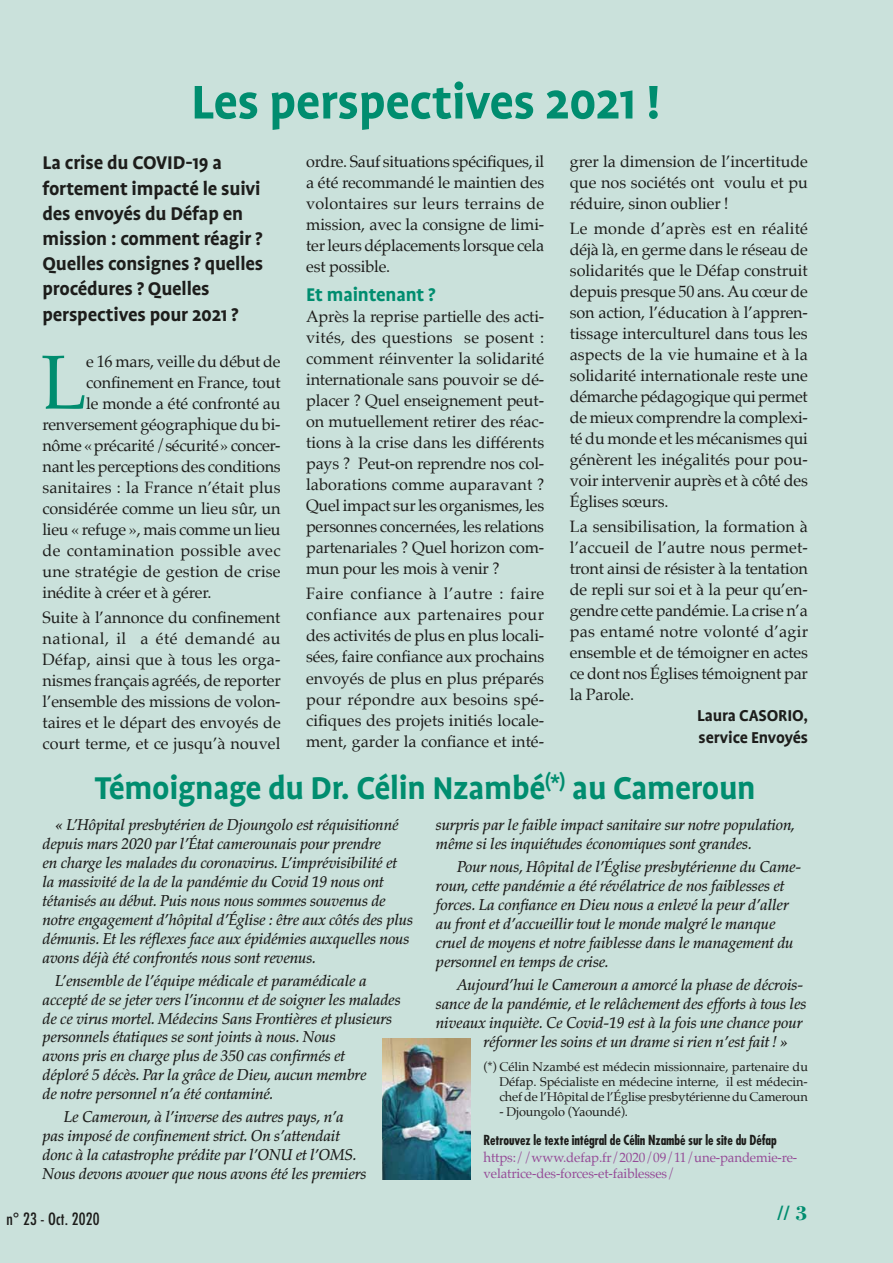
<style>
.page{position:relative;width:893px;height:1263px;background:#cae1db}
.page>*{position:absolute;margin:0;border:0;box-sizing:border-box;transform-origin:0 0}
.t1{font:76.65px "Palatino";color:#008d6f}
.t2{font:700 54px "Profile";letter-spacing:-.01em;color:#008d6f}
.t3{font:700 36px "Profile";letter-spacing:-.01em;color:#008d6f}
.t4{font:700 21px/25.2px "Profile";letter-spacing:-.01em;color:#1d1d1b}
.t5{font:700 21px "Profile";letter-spacing:-.01em;color:#008d6f}
.t6{font:700 21px "Bodoni";color:#008d6f}
.t7{font:700 18px/21.6px "Profile";letter-spacing:-.01em;color:#1d1d1b}
.t8{font:16.5px/21px "Palatino";letter-spacing:-.01em;color:#1d1d1b;text-align:justify}
.t9{font:16.5px "Palatino";letter-spacing:.01em;color:#1d1d1b}
.t10{font:16.5px "Palatino";letter-spacing:.02em;color:#1d1d1b}
.t11{font:condensed 16.5px "Futura";letter-spacing:.01em;color:#1d1d1b}
.t12{font:italic 500 15.75px/18.9px "Palatino";letter-spacing:-.01em;color:#1d1d1b}
.t13{font:13.5px/16.2px "Palatino";letter-spacing:-.01em;color:#954b97}
.t14{font:700 condensed 13.5px "Futura";letter-spacing:-.01em;color:#1d1d1b}
.t15{font:12.75px/15.3px "Palatino";letter-spacing:-.015em;color:#1d1d1b;text-align:justify}
</style>
<div class="page">
<img style="left:382px;top:1039px;width:88px;height:140px">
<h2 class="t2" style="left:191px;top:73px;width:470px">Les perspectives 2021 !</h2>
<p class="t4" style="left:43px;top:150px;width:222px">La crise du COVID-19 a fortement impacté le suivi des envoyés du Défap en mission : comment réagir ?<br>Quelles consignes ? quelles procédures ? Quelles perspectives pour 2021 ?</p>
<h1 class="t1" style="left:41px;top:319px;width:47px">L</h1>
<p class="t8" style="left:86px;top:351px;width:196px">e 16 mars, veille du début de</p>
<p class="t8" style="left:306px;top:151px;width:240px">ordre. Sauf situations spécifiques, il a été recommandé le maintien des volontaires sur leurs terrains de mission, avec la consigne de limi&shy;ter leurs déplacements lorsque cela est possible.</p>
<p class="t5" style="left:306px;top:283px;width:131px">Et maintenant ?</p>
<p class="t8" style="left:306px;top:306px;width:240px">Après la reprise partielle des acti&shy;vités, des questions se posent : comment réinventer la solidarité internationale sans pouvoir se dé&shy;placer ? Quel enseignement peut&shy;on mutuellement retirer des réac&shy;tions à la crise dans les différents pays ? Peut-on reprendre nos col&shy;laborations comme auparavant ?<br>Quel impact sur les organismes, les personnes concernées, les relations partenariales ? Quel horizon com&shy;mun pour les mois à venir ?</p>
<p class="t8" style="left:306px;top:583px;width:240px">Faire confiance à l’autre : faire confiance aux partenaires pour des activités de plus en plus locali&shy;sées, faire confiance aux prochains envoyés de plus en plus préparés pour répondre aux besoins spé&shy;cifiques des projets initiés locale&shy;ment, garder la confiance et inté-</p>
<p class="t8" style="left:570px;top:151px;width:240px">grer la dimension de l’incertitude que nos sociétés ont voulu et pu réduire, sinon oublier !</p>
<p class="t8" style="left:570px;top:218px;width:240px">Le monde d’après est en réalité déjà là, en germe dans le réseau de solidarités que le Défap construit depuis presque 50 ans. Au cœur de son action, l’éducation à l’appren&shy;tissage interculturel dans tous les aspects de la vie humaine et à la solidarité internationale reste une démarche pédagogique qui permet de mieux comprendre la complexi&shy;té du monde et les mécanismes qui génèrent les inégalités pour pou&shy;voir intervenir auprès et à côté des Églises sœurs.</p>
<p class="t8" style="left:570px;top:516px;width:240px">La sensibilisation, la formation à l’accueil de l’autre nous permet&shy;tront ainsi de résister à la tentation de repli sur soi et à la peur qu’en&shy;gendre cette pandémie. La crise n’a pas entamé notre volonté d’agir ensemble et de témoigner en actes ce dont nos Églises témoignent par la Parole.</p>
<p class="t7" style="left:697px;top:705px;width:112px">Laura CasO rio, service Envoyés</p>
<p class="t8" style="left:86px;top:372px;width:196px">confinement en France, tout</p>
<p class="t8" style="left:86px;top:393px;width:196px">le monde a été confronté au</p>
<p class="t8" style="left:43px;top:414px;width:240px">renversement géographique du bi-</p>
<p class="t8" style="left:43px;top:435px;width:240px">nôme «précarité/sécurité» concer-</p>
<p class="t8" style="left:43px;top:456px;width:240px">nant les perceptions des conditions</p>
<p class="t9" style="left:43px;top:473px;width:240px">sanitaires : la France n’était plus</p>
<p class="t8" style="left:43px;top:498px;width:240px">considérée comme un lieu sûr, un</p>
<p class="t8" style="left:43px;top:519px;width:240px">lieu « refuge », mais comme un lieu</p>
<p class="t10" style="left:43px;top:536px;width:240px">de contamination possible avec</p>
<p class="t9" style="left:43px;top:557px;width:240px">une stratégie de gestion de crise</p>
<p class="t8" style="left:43px;top:582px;width:170px">inédite à créer et à gérer.</p>
<p class="t8" style="left:43px;top:607px;width:240px">Suite à l’annonce du confinement national, il a été demandé au Défap, ainsi que à tous les orga&shy;nismes français agréés, de reporter l’ensemble des missions de volon&shy;taires et le départ des envoyés de court terme, et ce jusqu’à nouvel</p>
<h3 class="t3" style="left:95px;top:769px;width:662px">Témoignage du Dr. Célin Nzambé<sup>(*)</sup> au Cameroun</h3>
<p class="t12" style="left:43px;top:816px;width:372px;text-indent:13px">« L’Hôpital presbytérien de Djoungolo est réquisitionné depuis mars 2020 par l’État camerounais pour prendre<br>en charge les malades du coronavirus. L’imprévisibilité et la massivité de la de la pandémie du Covid 19 nous ont tétanisés au début. Puis nous nous sommes souvenus de notre engagement d’hôpital d’Église : être aux côtés des plus démunis. Et les réflexes face aux épidémies auxquelles nous avons déjà été confrontés nous sont revenus.</p>
<p class="t12" style="left:43px;top:971px;width:360px;text-indent:13px">L’ensemble de l’équipe médicale et paramédicale a accepté de se jeter vers l’inconnu et de soigner les malades de ce virus mortel. Médecins Sans Frontières et plusieurs personnels étatiques se sont joints à nous. Nous<br>avons pris en charge plus de 350 cas confirmés et<br>déploré 5 décès. Par la grâce de Dieu, aucun membre<br>de notre personnel n’a été contaminé.</p>
<p class="t12" style="left:43px;top:1108px;width:325px;text-indent:21px">Le Cameroun, à l’inverse des autres pays, n’a pas imposé de confinement strict. On s’attendait donc à la catastrophe prédite par l’ONU et l’OMS.<br>Nous devons avouer que nous avons été les premiers</p>
<p class="t12" style="left:436px;top:816px;width:361px">surpris par le faible impact sanitaire sur notre population, même si les inquiétudes économiques sont grandes.</p>
<p class="t12" style="left:436px;top:858px;width:367px;text-indent:21px">Pour nous, Hôpital de l’Église presbytérienne du Came&shy;roun, cette pandémie a été révélatrice de nos faiblesses et forces. La confiance en Dieu nous a enlevé la peur d’aller au front et d’accueillir tout le monde malgré le manque cruel de moyens et notre faiblesse dans le management du personnel en temps de crise.</p>
<p class="t12" style="left:457px;top:975px;width:348px">Aujourd’hui le Cameroun a amorcé la phase de décrois-</p>
<p class="t12" style="left:436px;top:994px;width:372px">sance de la pandémie, et le relâchement des efforts à tous les</p>
<p class="t12" style="left:436px;top:1013px;width:368px">niveaux inquiète. Ce Covid-19 est à la fois une chance pour</p>
<p class="t12" style="left:483px;top:1032px;width:306px">réformer les soins et un drame si rien n’est fait ! »</p>
<p class="t15" style="left:499px;top:1058px;width:310px;text-indent:-16px">(*) Célin Nzambé est médecin missionnaire, partenaire du Défap. Spécialiste en médecine interne, il est médecin&shy;chef de l’Hôpital de l’Église presbytérienne du Cameroun</p>
<p class="t15" style="left:499px;top:1104px;width:130px">- Djoungolo (Yaoundé).</p>
<p class="t14" style="left:483px;top:1132px;width:295px">Retrouvez le texte intégral de Célin Nzambé sur le site du Défap</p>
<p class="t13" style="left:483px;top:1149px;width:315px">https://www.defap.fr/2020/09/11/une-pandemie-re&shy;velatrice-des-forces-et-faiblesses/</p>
<p class="t11" style="left:6px;top:1209px;width:95px">n° 23 - Oct. 2020</p>
<p class="t6" style="left:778px;top:1200px;width:32px">// 3</p>
</div>
